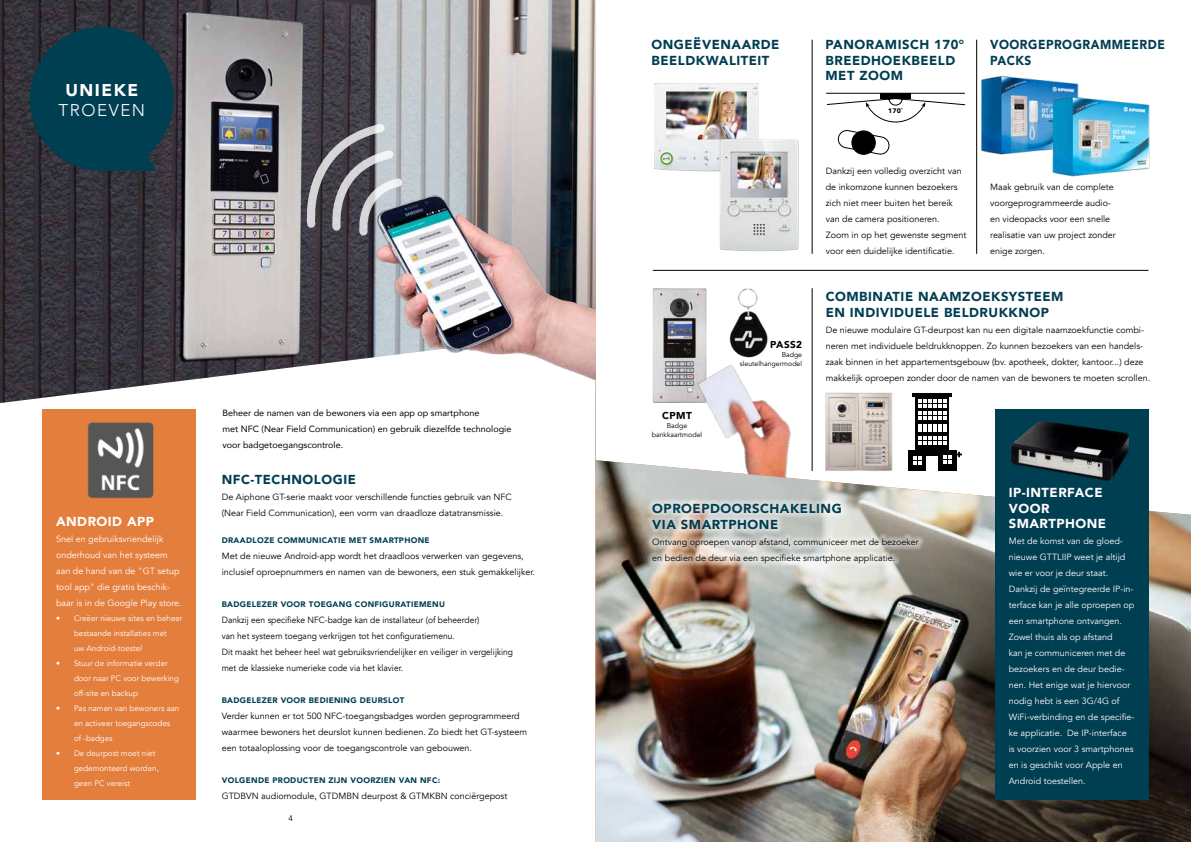
<style>
.page{position:relative;width:1191px;height:842px;background:#fff}
.page>*{position:absolute;margin:0;border:0;box-sizing:border-box;transform-origin:0 0}
.t1{font:300 17px "Avenir";letter-spacing:.09em;color:#fff}
.t2{font:900 17px "Avenir";letter-spacing:.09em;color:#fff}
.t3{font:900 13px/15.6px "Avenir";letter-spacing:.04em;color:#003e52}
.t4{font:900 13px/15.6px "Avenir";letter-spacing:.04em;color:#fff}
.t5{font:900 13px/16px "Avenir";letter-spacing:.04em;color:#003e52;scale:.92 1}
.t6{font:900 10px "Avenir";letter-spacing:.04em;color:#000}
.t7{font:9px/16px "Avenir";color:#000}
.t8{font:9px/16px "Avenir";color:#fff}
.t9{font:9px/16px "Avenir";color:#000;scale:.94 1}
.t10{font:9px/16px "Avenir";color:#000}
.t11{font:8px/15px "Avenir";color:#fff}
.t12{font:900 8px "Avenir";letter-spacing:.04em;color:#003e52}
.t13{font:8px "Avenir";color:#000}
.t14{font:7px/9px "Avenir";color:#000;text-align:center}
.t15{font:700 6.6px "Avenir Next LT Pro";color:#000}
</style>
<div class="page">
<img style="left:729px;top:288px;width:39px;height:59px">
<img style="left:653px;top:288px;width:53px;height:115px">
<img style="left:658px;top:347px;width:170px;height:113px">
<img style="left:0;top:0;width:595px;height:330px">
<svg style="left:0;top:330px;width:595px;height:470px"></svg>
<div style="left:43px;top:409px;width:153px;height:390px;background:#e47e3d"></div>
<img style="left:595px;top:460px;width:596px;height:382px">
<svg style="left:30px;top:27px;width:144px;height:144px;background:#0a3b4d"></svg>
<svg style="left:302px;top:121px;width:106px;height:119px;background:#7c7b81"></svg>
<svg style="left:647px;top:499px;width:277px;height:70px;background:#d0cdc5"></svg>
<img style="left:981px;top:75px;width:80px;height:80px">
<img style="left:1036px;top:82px;width:114px;height:95px">
<img style="left:322px;top:180px;width:273px;height:199px">
<img style="left:654px;top:83px;width:104px;height:89px">
<hr style="left:812px;top:40px;width:1px;height:214px;background:#000">
<hr style="left:976px;top:40px;width:1px;height:214px;background:#000">
<img style="left:718px;top:135px;width:80px;height:117px">
<hr style="left:652px;top:270px;width:496px;height:1px;background:#000">
<svg style="left:915px;top:396px;width:33px;height:54px"></svg>
<div style="left:908px;top:450px;width:48px;height:21px;background:#000"></div>
<hr style="left:912px;top:393px;width:39px;height:3px;background:#000">
<div style="left:926px;top:457px;width:11px;height:14px;background:#fff"></div>
<svg style="left:917px;top:399px;width:29px;height:45px"></svg>
<svg style="left:913px;top:456px;width:9px;height:9px"></svg>
<svg style="left:943px;top:452px;width:19px;height:12px"></svg>
<div style="left:995px;top:409px;width:153px;height:390px;background:#003e52"></div>
<img style="left:1010px;top:421px;width:119px;height:60px">
<hr style="left:812px;top:288px;width:1px;height:183px;background:#000">
<svg style="left:837px;top:130px;width:52px;height:25px"></svg>
<hr style="left:826px;top:93px;width:139px;height:1px;background:#000">
<div style="left:880px;top:93px;width:30px;height:6px;background:#000"></div>
<svg style="left:826px;top:98px;width:139px;height:24px"></svg>
<img style="left:825px;top:393px;width:69px;height:78px">
<img style="left:87px;top:422px;width:67px;height:77px">
<h1 class="t2" style="left:65px;top:76px;width:74px">UNIEKE</h1>
<h1 class="t1" style="left:58px;top:100px;width:88px">TROEVEN</h1>
<h2 class="t4" style="left:56px;top:513px;width:100px">ANDROID APP</h2>
<p class="t8" style="left:56px;top:531px;width:127px">Snel en gebruiksvriendelijk onderhoud van het systeem aan de hand van de "GT setup tool app" die gratis beschik&shy;baar is in de Google Play store.</p>
<p class="t11" style="left:74px;top:610px;width:110px;text-indent:-18px">• Creëer nieuwe sites en beheer bestaande installaties met<br>uw Android-toestel</p>
<p class="t11" style="left:74px;top:655px;width:106px;text-indent:-18px">• Stuur de informatie verder door naar PC voor bewerking off-site en backup</p>
<p class="t11" style="left:74px;top:700px;width:107px;text-indent:-18px">• Pas namen van bewoners aan en activeer toegangscodes of -badges</p>
<p class="t11" style="left:74px;top:745px;width:86px;text-indent:-18px">• De deurpost moet niet gedemonteerd worden, geen PC vereist</p>
<p class="t10" style="left:222px;top:405px;width:290px">Beheer de namen van de bewoners via een app op smartphone<br>met NFC (Near Field Communication) en gebruik diezelfde technologie voor badgetoegangscontrole.</p>
<h2 class="t3" style="left:222px;top:472px;width:136px">NFC-TECHNOLOGIE</h2>
<p class="t7" style="left:222px;top:489px;width:292px">De Aiphone GT-serie maakt voor verschillende functies gebruik van NFC (Near Field Communication), een vorm van draadloze datatransmissie.</p>
<p class="t12" style="left:222px;top:534px;width:209px">DRAADLOZE COMMUNICATIE MET SMARTPHONE</p>
<p class="t7" style="left:222px;top:548px;width:315px">Met de nieuwe Android-app wordt het draadloos verwerken van gegevens, inclusief oproepnummers en namen van de bewoners, een stuk gemakkelijker.</p>
<p class="t12" style="left:222px;top:598px;width:225px">BADGELEZER VOOR TOEGANG CONFIGURATIEMENU</p>
<p class="t9" style="left:222px;top:612px;width:311px">Dankzij een specifieke NFC-badge kan de installateur (of beheerder)<br>van het systeem toegang verkrijgen tot het configuratiemenu.<br>Dit maakt het beheer heel wat gebruiksvriendelijker en veiliger in vergelijking met de klassieke numerieke code via het klavier.</p>
<p class="t12" style="left:222px;top:694px;width:184px">BADGELEZER VOOR BEDIENING DEURSLOT</p>
<p class="t7" style="left:222px;top:708px;width:307px">Verder kunnen er tot 500 NFC-toegangsbadges worden geprogrammeerd waarmee bewoners het deurslot kunnen bedienen. Zo biedt het GT-systeem een totaaloplossing voor de toegangscontrole van gebouwen.</p>
<p class="t12" style="left:222px;top:774px;width:220px">VOLGENDE PRODUCTEN ZIJN VOORZIEN VAN NFC:</p>
<p class="t7" style="left:222px;top:788px;width:287px">GTDBVN audiomodule, GTDMBN deurpost &amp; GTMKBN conciërgepost</p>
<p class="t13" style="left:288px;top:813px;width:6px">4</p>
<h2 class="t3" style="left:651px;top:36px;width:129px">ONGEËVENAARDE<br>BEELDKWALITEIT</h2>
<h2 class="t5" style="left:990px;top:36px;width:191px">VOORGEPROGRAMMEERDE<br>PACKS</h2>
<h2 class="t3" style="left:825px;top:36px;width:140px">PANORAMISCH 170°<br>BREEDHOEKBEELD<br>MET ZOOM</h2>
<p class="t6" style="left:662px;top:407px;width:31px">CPMT</p>
<p class="t14" style="left:652px;top:421px;width:52px">Badge bankkaartmodel</p>
<p class="t6" style="left:770px;top:335px;width:33px">PASS2</p>
<p class="t14" style="left:740px;top:350px;width:64px;text-align:right">Badge sleutelhangermodel</p>
<p class="t15" style="left:888px;top:107px;width:16px">170˚</p>
<p class="t7" style="left:825px;top:163px;width:142px">Dankzij een volledig overzicht van de inkomzone kunnen bezoekers zich niet meer buiten het bereik van de camera positioneren.<br>Zoom in op het gewenste segment voor een duidelijke identificatie.</p>
<p class="t7" style="left:990px;top:179px;width:127px">Maak gebruik van de complete voorgeprogrammeerde audio&shy;en videopacks voor een snelle realisatie van uw project zonder enige zorgen.</p>
<h2 class="t3" style="left:825px;top:289px;width:239px">COMBINATIE NAAMZOEKSYSTEEM<br>EN INDIVIDUELE BELDRUKKNOP</h2>
<p class="t7" style="left:825px;top:322px;width:326px">De nieuwe modulaire GT-deurpost kan nu een digitale naamzoekfunctie combi&shy;neren met individuele beldrukknoppen. Zo kunnen bezoekers van een handels&shy;zaak binnen in het appartementsgebouw (bv. apotheek, dokter, kantoor...) deze makkelijk oproepen zonder door de namen van de bewoners te moeten scrollen.</p>
<h2 class="t3" style="left:652px;top:501px;width:191px">OPROEPDOORSCHAKELING<br>VIA SMARTPHONE</h2>
<p class="t7" style="left:652px;top:534px;width:268px">Ontvang oproepen vanop afstand, communiceer met de bezoeker en bedien de deur via een specifieke smartphone applicatie.</p>
<h2 class="t4" style="left:1008px;top:484px;width:99px">IP-INTERFACE<br>VOOR<br>SMARTPHONE</h2>
<p class="t8" style="left:1008px;top:533px;width:127px">Met de komst van de gloed&shy;nieuwe GTTLIIP weet je altijd wie er voor je deur staat.<br>Dankzij de geïntegreerde IP-in&shy;terface kan je alle oproepen op een smartphone ontvangen.<br>Zowel thuis als op afstand<br>kan je communiceren met de bezoekers en de deur bedie&shy;nen. Het enige wat je hiervoor nodig hebt is een 3G/4G of<br>WiFi-verbinding en de specifie&shy;ke applicatie. De IP-interface is voorzien voor 3 smartphones en is geschikt voor Apple en<br>Android toestellen.</p>
</div>
